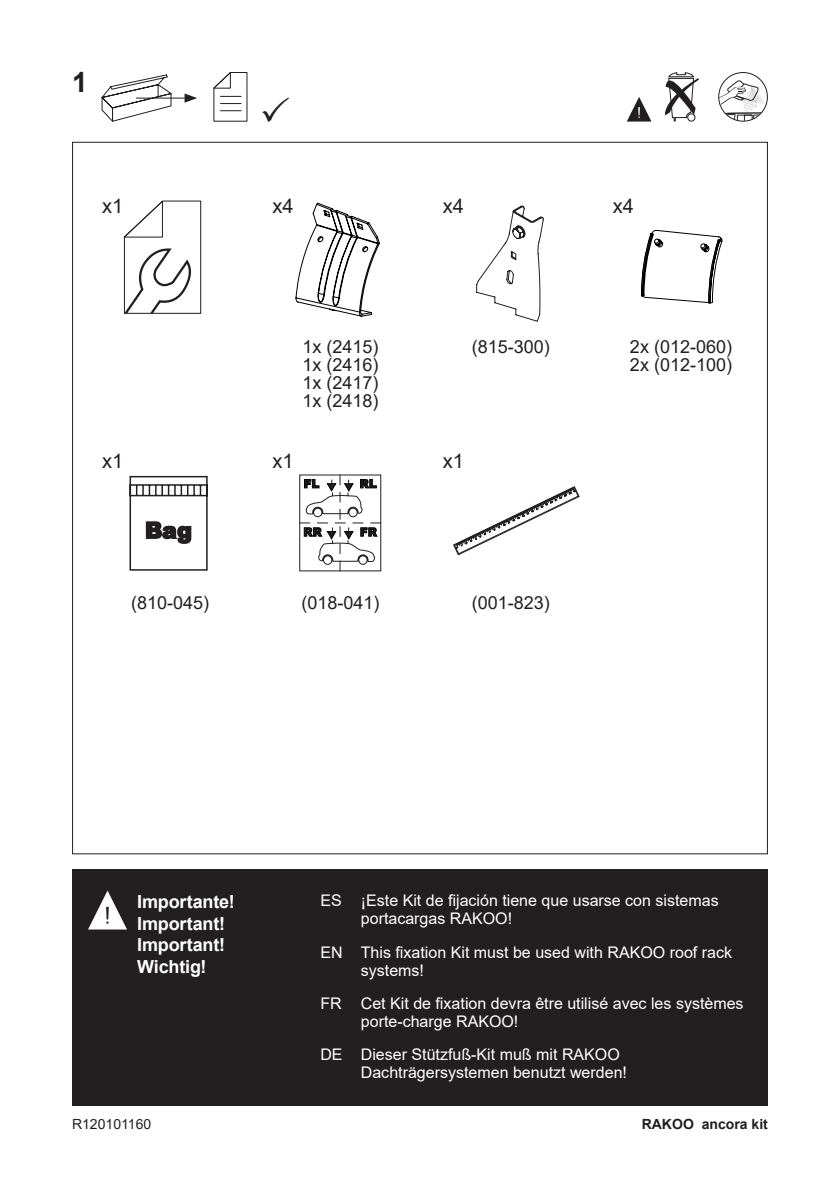
<style>
.page{position:relative;width:840px;height:1191px;background:#fff}
.page>*{position:absolute;margin:0;border:0;box-sizing:border-box;transform-origin:0 0}
.t1{font:700 28px "Arial";color:#231f20}
.t2{font:20px "Arial";color:#231f20}
.t3{font:18px/18px "Arial";color:#231f20;text-align:justify}
.t4{font:700 18px/21.6px "Arial";letter-spacing:-.01em;color:#fff}
.t5{font:16px/18px "Arial";color:#fff}
.t6{font:700 14px "Arial";color:#231f20}
.t7{font:14px "Arial";color:#231f20}
</style>
<div class="page">
<svg style="left:719px;top:81px;width:46px;height:40px"></svg>
<div style="left:717px;top:72px;width:50px;height:50px;border:1px solid #231f20;border-radius:50%"></div>
<svg style="left:665px;top:72px;width:33px;height:50px"></svg>
<svg style="left:101px;top:74px;width:72px;height:48px"></svg>
<hr style="left:136px;top:98px;width:52px;height:1px;background:#231f20">
<svg style="left:184px;top:93px;width:13px;height:10px"></svg>
<svg style="left:213px;top:72px;width:35px;height:50px"></svg>
<svg style="left:123px;top:200px;width:78px;height:114px"></svg>
<svg style="left:626px;top:97px;width:25px;height:25px"></svg>
<svg style="left:129px;top:475px;width:79px;height:96px"></svg>
<svg style="left:453px;top:486px;width:126px;height:69px"></svg>
<svg style="left:641px;top:229px;width:81px;height:75px"></svg>
<svg style="left:295px;top:202px;width:85px;height:115px"></svg>
<svg style="left:476px;top:205px;width:68px;height:117px"></svg>
<svg style="left:299px;top:474px;width:82px;height:97px"></svg>
<div style="left:72px;top:869px;width:695px;height:236px;background:#231f20"></div>
<svg style="left:88px;top:890px;width:39px;height:39px"></svg>
<h1 class="t1" style="left:72px;top:63px;width:17px">1</h1>
<p class="t2" style="left:102px;top:192px;width:23px">x1</p>
<p class="t2" style="left:272px;top:192px;width:23px">x4</p>
<p class="t2" style="left:442px;top:192px;width:23px">x4</p>
<p class="t2" style="left:102px;top:447px;width:23px">x1</p>
<p class="t3" style="left:302px;top:338px;width:78px">1x (2415)<br>1x (2416)<br>1x (2417)<br>1x (2418)</p>
<p class="t3" style="left:471px;top:338px;width:80px">(815-300)</p>
<p class="t2" style="left:272px;top:447px;width:23px">x1</p>
<p class="t2" style="left:442px;top:447px;width:23px">x1</p>
<p class="t3" style="left:301px;top:593px;width:80px">(018-041)</p>
<p class="t3" style="left:131px;top:593px;width:80px">(810-045)</p>
<p class="t3" style="left:471px;top:593px;width:80px">(001-823)</p>
<p class="t2" style="left:612px;top:192px;width:23px">x4</p>
<p class="t3" style="left:629px;top:338px;width:104px">2x (012-060)<br>2x (012-100)</p>
<p class="t4" style="left:137px;top:891px;width:99px">Importante!<br>Important!<br>Important!<br>Wichtig!</p>
<p class="t5" style="left:360px;top:891px;width:359px;text-indent:-40px">ES ¡Este Kit de fijación tiene que usarse con sistemas portacargas RAKOO!</p>
<p class="t5" style="left:360px;top:942px;width:372px;text-indent:-40px">EN This fixation Kit must be used with RAKOO roof rack systems!</p>
<p class="t5" style="left:360px;top:993px;width:384px;text-indent:-40px">FR Cet Kit de fixation devra être utilisé avec les systèmes porte-charge RAKOO!</p>
<p class="t5" style="left:360px;top:1044px;width:267px;text-indent:-40px">DE Dieser Stützfuß-Kit muß mit RAKOO<br>Dachträgersystemen benutzt werden!</p>
<p class="t7" style="left:72px;top:1114px;width:81px">R120101160</p>
<p class="t6" style="left:641px;top:1114px;width:128px">RAKOO ancora kit</p>
</div>
